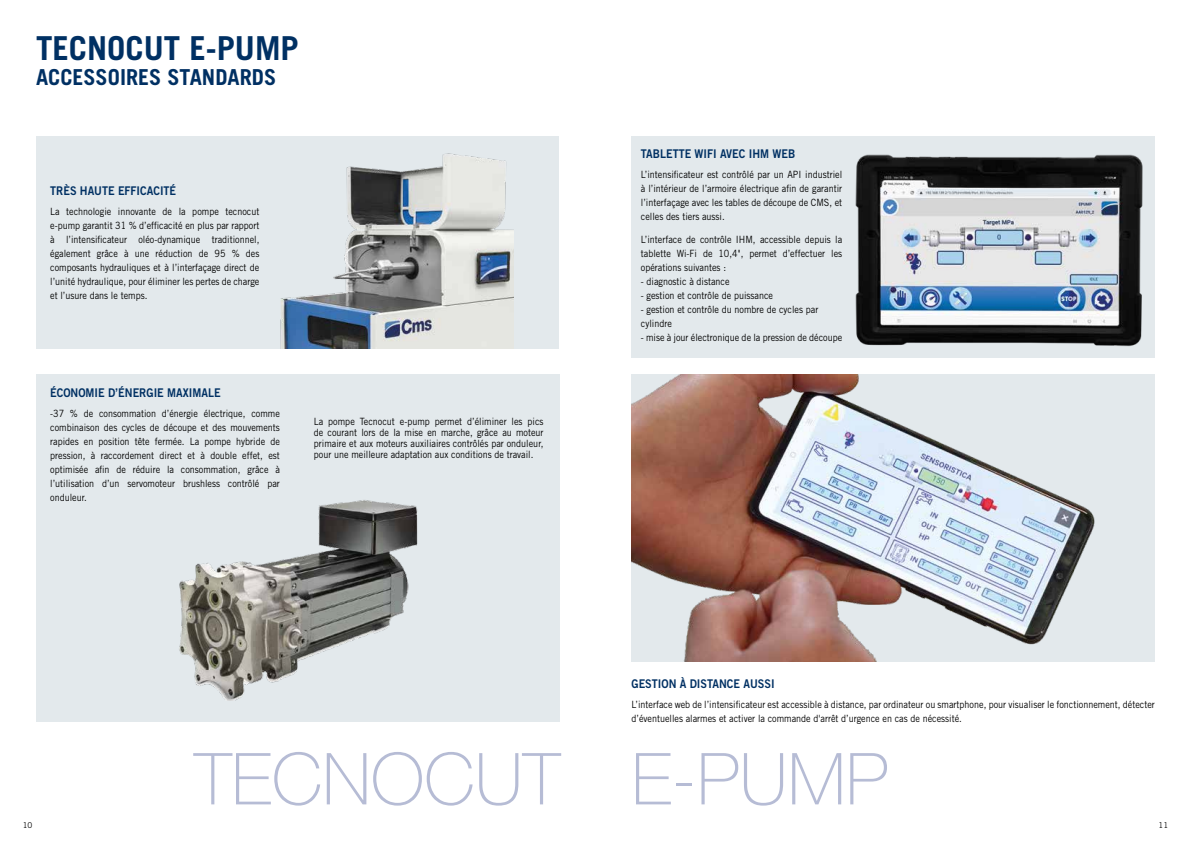
<style>
.page{position:relative;width:1191px;height:842px;background:#fff}
.page>*{position:absolute;margin:0;border:0;box-sizing:border-box;transform-origin:0 0}
.t1{font:100 71.8px "Helvetica Neue";color:#b6bcd5}
.t2{font:700 33px "Trade Gothic LT Std";color:#003063}
.t3{font:700 22px "Trade Gothic LT Std";color:#003063}
.t4{font:12px "Trade Gothic LT Std Bd 2";color:#003063;scale:.9 1}
.t5{font:10px/14px "Trade Gothic LT Std";color:#000;text-align:justify;scale:.9 1}
.t6{font:8px "Trade Gothic LT Std";color:#000}
</style>
<div class="page">
<div style="left:36px;top:136px;width:523px;height:213px;background:#e3e9ec"></div>
<div style="left:36px;top:374px;width:523px;height:348px;background:#e3e9ec"></div>
<div style="left:631px;top:136px;width:524px;height:221px;background:#e3e9ec"></div>
<div style="left:631px;top:374px;width:524px;height:288px;background:#e3e9ec"></div>
<img style="left:179px;top:500px;width:239px;height:201px">
<img style="left:280px;top:153px;width:233px;height:195px">
<img style="left:834px;top:154px;width:321px;height:204px">
<img style="left:631px;top:374px;width:464px;height:287px">
<h2 class="t2" style="left:36px;top:28px;width:264px">TECNOCUT E-PUMP</h2>
<h3 class="t3" style="left:36px;top:63px;width:242px">ACCESSOIRES STANDARDS</h3>
<p class="t4" style="left:50px;top:183px;width:141px">TRÈS HAUTE EFFICACITÉ</p>
<p class="t5" style="left:50px;top:204px;width:234px">La technologie innovante de la pompe tecnocut e-pump garantit 31 % d’efficacité en plus par rapport à l’intensificateur oléo-dynamique traditionnel, également grâce à une réduction de 95 % des composants hydrauliques et à l’interfaçage direct de l’unité hydraulique, pour éliminer les pertes de charge et l’usure dans le temps.</p>
<p class="t4" style="left:50px;top:385px;width:191px">ÉCONOMIE D’ÉNERGIE MAXIMALE</p>
<p class="t5" style="left:50px;top:406px;width:257px">-37 % de consommation d’énergie électrique, comme combinaison des cycles de découpe et des mouvements rapides en position tête fermée. La pompe hybride de pression, à raccordement direct et à double effet, est optimisée afin de réduire la consommation, grâce à l’utilisation d’un servomoteur brushless contrôlé par onduleur.</p>
<p class="t5" style="left:314px;top:415px;width:257px;line-height:11px">La pompe Tecnocut e-pump permet d’éliminer les pics de courant lors de la mise en marche, grâce au moteur primaire et aux moteurs auxiliaires contrôlés par onduleur, pour une meilleure adaptation aux conditions de travail.</p>
<p class="t4" style="left:641px;top:147px;width:173px">TABLETTE WIFI AVEC IHM WEB</p>
<p class="t5" style="left:641px;top:167px;width:225px">L’intensificateur est contrôlé par un API industriel à l’intérieur de l’armoire électrique afin de garantir l’interfaçage avec les tables de découpe de CMS, et celles des tiers aussi.</p>
<p class="t5" style="left:641px;top:232px;width:225px">L’interface de contrôle IHM, accessible depuis la tablette Wi-Fi de 10,4", permet d’effectuer les opérations suivantes :</p>
<p class="t5" style="left:641px;top:274px;width:100px">- diagnostic à distance</p>
<p class="t5" style="left:641px;top:288px;width:148px">- gestion et contrôle de puissance</p>
<p class="t5" style="left:641px;top:302px;width:199px">- gestion et contrôle du nombre de cycles par cylindre</p>
<p class="t5" style="left:641px;top:330px;width:225px">- mise à jour électronique de la pression de découpe</p>
<p class="t4" style="left:631px;top:677px;width:160px">GESTION À DISTANCE AUSSI</p>
<p class="t5" style="left:631px;top:697px;width:583px">L’interface web de l’intensificateur est accessible à distance, par ordinateur ou smartphone, pour visualiser le fonctionnement, détecter d’éventuelles alarmes et activer la commande d'arrêt d’urgence en cas de nécessité.</p>
<h1 class="t1" style="left:194px;top:724px;width:695px">TECNOCUT E-PUMP</h1>
<p class="t6" style="left:23px;top:820px;width:11px">10</p>
<p class="t6" style="left:1158px;top:820px;width:11px">11</p>
</div>
